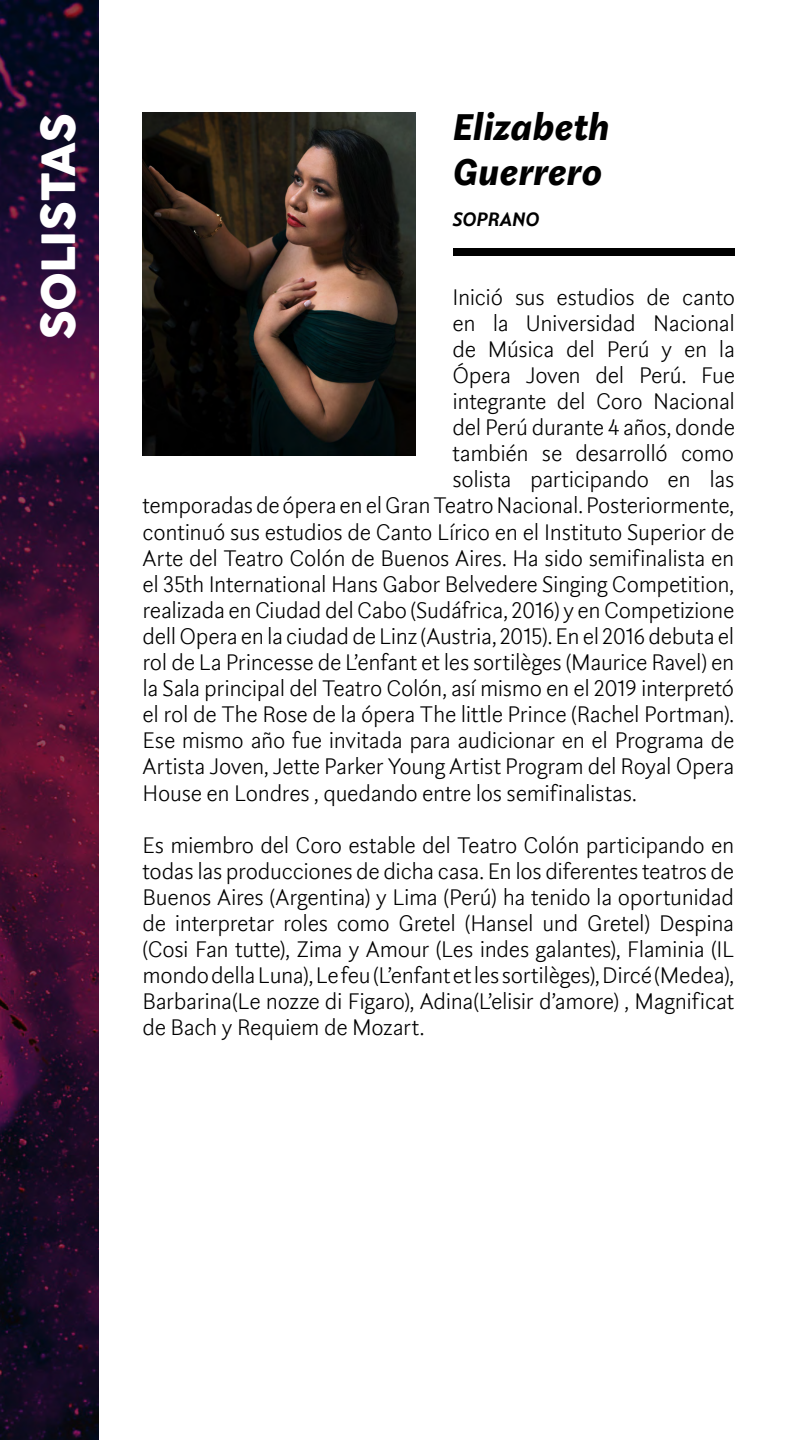
<style>
.page{position:relative;width:810px;height:1440px;background:#fff}
.page>*{position:absolute;margin:0;border:0;box-sizing:border-box;transform-origin:0 0}
.t1{font:800 45.75px "Coco Gothic";letter-spacing:-.02em;color:#fff}
.t2{font:italic 900 35.92px/44.8px "Rubiesque";color:#000}
.t3{font:300 21.75px/26.1px "Rubiesque";letter-spacing:-.015em;color:#000;text-align:justify}
.t4{font:italic 700 18.75px "Rubiesque";color:#000}
</style>
<div class="page">
<svg style="left:0;top:0;width:99px;height:1440px;background:#320c2e"></svg>
<div style="left:453px;top:248px;width:282px;height:8px;background:#000"></div>
<img style="left:143px;top:112px;width:273px;height:344px">
<h1 class="t1" style="left:24px;top:340px;width:229px;rotate:-90deg">SOLISTAS</h1>
<h2 class="t2" style="left:453px;top:104px;width:159px">Elizabeth<br>Guerrero</h2>
<p class="t4" style="left:453px;top:206px;width:88px">SOPRANO</p>
<p class="t3" style="left:452px;top:283px;width:284px">Inició sus estudios de canto</p>
<p class="t3" style="left:452px;top:309px;width:284px">en la Universidad Nacional</p>
<p class="t3" style="left:452px;top:336px;width:284px">de Música del Perú y en la</p>
<p class="t3" style="left:452px;top:362px;width:284px">Ópera Joven del Perú. Fue</p>
<p class="t3" style="left:452px;top:388px;width:284px">integrante del Coro Nacional</p>
<p class="t3" style="left:452px;top:414px;width:284px">del Perú durante 4 años, donde</p>
<p class="t3" style="left:452px;top:440px;width:283px">también se desarrolló como</p>
<p class="t3" style="left:452px;top:466px;width:283px">solista participando en las</p>
<p class="t3" style="left:142px;top:492px;width:593px">temporadas de ópera en el Gran Teatro Nacional. Posteriormente,</p>
<p class="t3" style="left:142px;top:518px;width:593px">continuó sus estudios de Canto Lírico en el Instituto Superior de</p>
<p class="t3" style="left:142px;top:544px;width:593px">Arte del Teatro Colón de Buenos Aires. Ha sido semifinalista en</p>
<p class="t3" style="left:142px;top:570px;width:593px">el 35th International Hans Gabor Belvedere Singing Competition,</p>
<p class="t3" style="left:142px;top:597px;width:593px">realizada en Ciudad del Cabo (Sudáfrica, 2016) y en Competizione</p>
<p class="t3" style="left:142px;top:623px;width:593px">dell Opera en la ciudad de Linz (Austria, 2015). En el 2016 debuta el</p>
<p class="t3" style="left:142px;top:649px;width:593px">rol de La Princesse de L’enfant et les sortilèges (Maurice Ravel) en</p>
<p class="t3" style="left:142px;top:675px;width:593px">la Sala principal del Teatro Colón, así mismo en el 2019 interpretó</p>
<p class="t3" style="left:142px;top:701px;width:593px">el rol de The Rose de la ópera The little Prince (Rachel Portman).</p>
<p class="t3" style="left:142px;top:727px;width:593px">Ese mismo año fue invitada para audicionar en el Programa de</p>
<p class="t3" style="left:142px;top:753px;width:593px">Artista Joven, Jette Parker Young Artist Program del Royal Opera</p>
<p class="t3" style="left:142px;top:779px;width:496px">House en Londres , quedando entre los semifinalistas.</p>
<p class="t3" style="left:142px;top:831px;width:593px">Es miembro del Coro estable del Teatro Colón participando en todas las producciones de dicha casa. En los diferentes teatros de Buenos Aires (Argentina) y Lima (Perú) ha tenido la oportunidad de interpretar roles como Gretel (Hansel und Gretel) Despina (Cosi Fan tutte), Zima y Amour (Les indes galantes), Flaminia (IL mondo della Luna), Le feu (L’enfant et les sortilèges), Dircé (Medea), Barbarina(Le nozze di Figaro), Adina(L’elisir d’amore) , Magnificat de Bach y Requiem de Mozart.</p>
</div>
